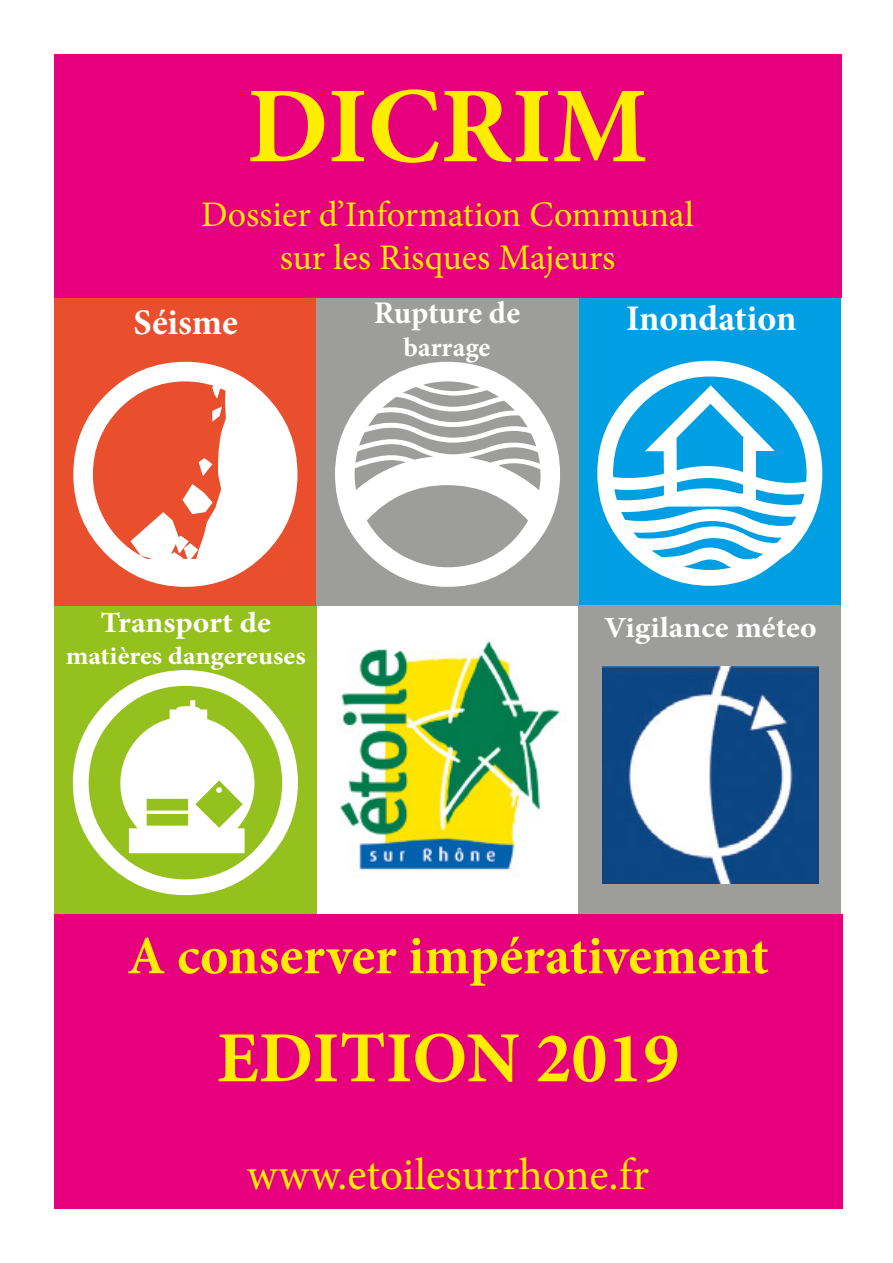
<style>
.page{position:relative;width:893px;height:1263px;background:#fff}
.page>*{position:absolute;margin:0;border:0;box-sizing:border-box;transform-origin:0 0}
.t1{font:225px "Aleagram";color:#fff}
.t2{font:700 108px "Minion Pro";color:#ffed00}
.t3{font:700 72px "Minion Pro";color:#ffed00}
.t4{font:700 54px "Minion Pro";letter-spacing:-.005em;color:#ffed00}
.t5{font:45px "Minion Pro";color:#ffed00}
.t6{font:36px/43.2px "Minion Pro";color:#ffed00;text-align:center}
.t7{font:700 36px "Minion Pro";color:#fff}
.t8{font:700 31.5px "Minion Pro";letter-spacing:-.01em;color:#fff}
.t9{font:700 29.25px "Minion Pro";color:#fff;scale:1.08 1}
.t10{font:700 27px "Minion Pro";color:#fff}
.t11{font:700 25.05px "Minion Pro";color:#fff;scale:1.08 1}
</style>
<div class="page">
<div style="left:54px;top:298px;width:263px;height:308px;background:#e94f2d"></div>
<div style="left:578px;top:296px;width:263px;height:310px;background:#009fe3"></div>
<div style="left:54px;top:606px;width:263px;height:308px;background:#95c11f"></div>
<div style="left:316px;top:298px;width:263px;height:308px;background:#9d9d9c"></div>
<div style="left:579px;top:605px;width:262px;height:311px;background:#9d9d9c"></div>
<img style="left:602px;top:666px;width:217px;height:217px">
<img style="left:340px;top:640px;width:222px;height:231px">
<div style="left:54px;top:54px;width:787px;height:244px;background:#e6007d"></div>
<div style="left:54px;top:914px;width:788px;height:295px;background:#e6007d"></div>
<h2 class="t2" style="left:247px;top:51px;width:403px">DICRIM</h2>
<p class="t6" style="left:201px;top:193px;width:494px">Dossier d’Information Communal sur les Risques Majeurs</p>
<p class="t8" style="left:374px;top:291px;width:148px">Rupture de</p>
<p class="t10" style="left:404px;top:328px;width:88px">barrage</p>
<p class="t7" style="left:133px;top:297px;width:106px">Séisme</p>
<p class="t7" style="left:626px;top:293px;width:172px">Inondation</p>
<h1 class="t1" style="left:73px;top:359px;width:750px">HEC</h1>
<p class="t9" style="left:100px;top:602px;width:159px">Transport de</p>
<p class="t11" style="left:66px;top:639px;width:224px">matières dangereuses</p>
<h1 class="t1" style="left:73px;top:668px;width:226px">W</h1>
<p class="t9" style="left:604px;top:607px;width:198px">Vigilance méteo</p>
<h3 class="t4" style="left:127px;top:918px;width:643px">A conserver impérativement</h3>
<h3 class="t3" style="left:217px;top:1007px;width:464px">EDITION 2019</h3>
<p class="t5" style="left:247px;top:1145px;width:404px">www.etoilesurrhone.fr</p>
</div>
